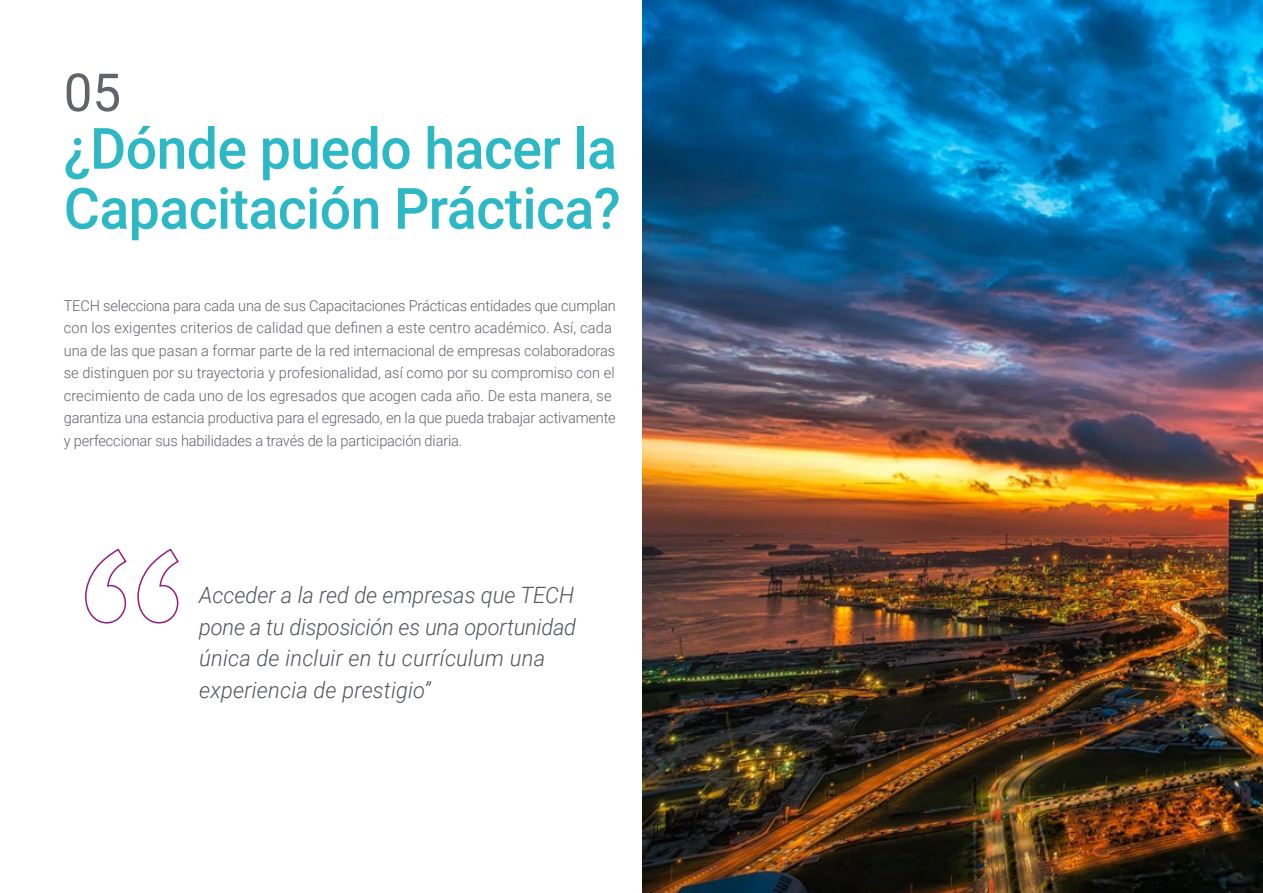
<style>
.page{position:relative;width:1263px;height:893px;background:#fff}
.page>*{position:absolute;margin:0;border:0;box-sizing:border-box;transform-origin:0 0}
.t1{font:500 57px/60px "Roboto";letter-spacing:-.01em;color:#2db8c5}
.t2{font:52.5px "Roboto";color:#61646a}
.t3{font:italic 300 22.5px/31.5px "Roboto";color:#52555b}
.t4{font:300 15px/22.5px "Roboto";color:#61646a}
</style>
<div class="page">
<svg style="left:85px;top:548px;width:94px;height:76px"></svg>
<img style="left:642px;top:0;width:621px;height:893px">
<h2 class="t2" style="left:64px;top:56px;width:59px">05</h2>
<h1 class="t1" style="left:64px;top:116px;width:558px">¿Dónde puedo hacer la<br>Capacitación Práctica?</h1>
<p class="t4" style="left:64px;top:293px;width:554px">TECH selecciona para cada una de sus Capacitaciones Prácticas entidades que cumplan con los exigentes criterios de calidad que definen a este centro académico. Así, cada una de las que pasan a formar parte de la red internacional de empresas colaboradoras se distinguen por su trayectoria y profesionalidad, así como por su compromiso con el crecimiento de cada uno de los egresados que acogen cada año. De esta manera, se garantiza una estancia productiva para el egresado, en la que pueda trabajar activamente y perfeccionar sus habilidades a través de la participación diaria.</p>
<h3 class="t3" style="left:199px;top:578px;width:378px">Acceder a la red de empresas que TECH pone a tu disposición es una oportunidad única de incluir en tu currículum una experiencia de prestigio”</h3>
</div>
